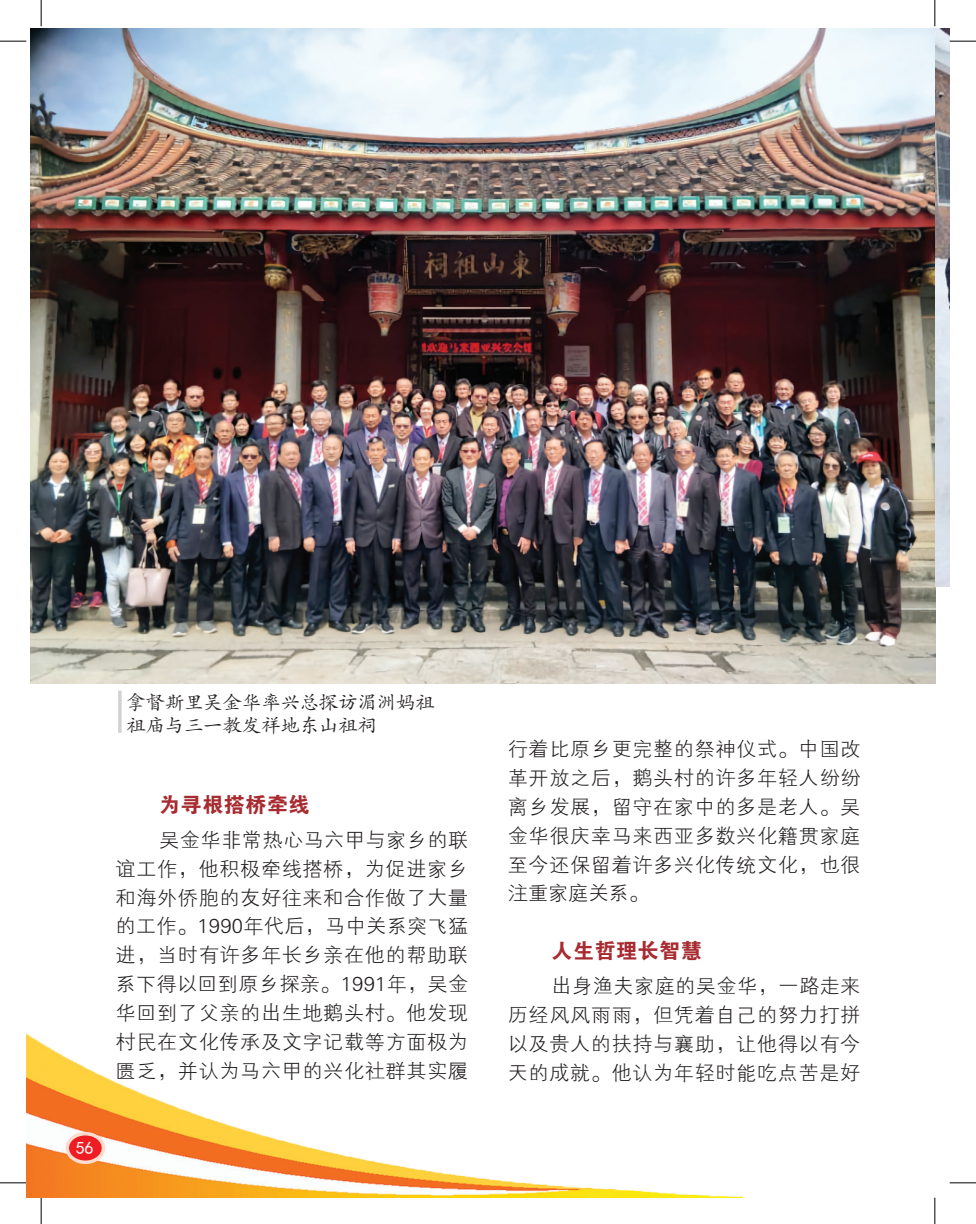
<style>
.page{position:relative;width:976px;height:1224px;background:#fff}
.page>*{position:absolute;margin:0;border:0;box-sizing:border-box;transform-origin:0 0}
.t1{font:21px "FZDHTK GBK1 0";letter-spacing:.025em;color:#a72b30}
.t2{font:20.12px/28.9px "FZXH1 K GBK1 0";letter-spacing:.03em;color:#231f20;text-align:justify}
.t3{font:19.25px/23.1px "FZKTK GBK1 0";color:#231f20}
.t4{font:17.5px "Sim Hei";color:#fff}
</style>
<div class="page">
<img style="left:26px;top:1033px;width:715px;height:164px">
<div style="left:67px;top:1133px;width:36px;height:29px;background:#ee1d23;border-radius:50%"></div>
<div style="left:65px;top:1131px;width:40px;height:32px;border:4px solid #fddcce;border-radius:50%"></div>
<img style="left:30px;top:29px;width:905px;height:654px">
<hr style="left:118px;top:690px;width:4px;height:42px;background:#d1d2d4">
<img style="left:935px;top:28px;width:14px;height:558px">
<svg style="left:0;top:41px;width:26px;height:1px"></svg>
<svg style="left:949px;top:41px;width:26px;height:1px"></svg>
<svg style="left:0;top:1182px;width:26px;height:1px"></svg>
<svg style="left:949px;top:1182px;width:26px;height:1px"></svg>
<svg style="left:41px;top:0;width:1px;height:26px"></svg>
<svg style="left:41px;top:1197px;width:1px;height:26px"></svg>
<svg style="left:934px;top:0;width:1px;height:26px"></svg>
<svg style="left:934px;top:1197px;width:1px;height:26px"></svg>
<p class="t3" style="left:126px;top:690px;width:310px">拿督斯里吴金华率兴总探访湄洲妈祖祖庙与三一教发祥地东山祖祠</p>
<p class="t1" style="left:159px;top:792px;width:152px">为寻根搭桥牵线</p>
<p class="t2" style="left:116px;top:825px;width:354px;text-indent:44px">吴金华非常热心马六甲与家乡的联谊工作，他积极牵线搭桥，为促进家乡和海外侨胞的友好往来和合作做了大量的工作。1990年代后，马中关系突飞猛进，当时有许多年长乡亲在他的帮助联系下得以回到原乡探亲。1991年，吴金华回到了父亲的出生地鹅头村。他发现村民在文化传承及文字记载等方面极为匮乏，并认为马六甲的兴化社群其实履</p>
<p class="t4" style="left:76px;top:1139px;width:19px">56</p>
<p class="t2" style="left:507px;top:735px;width:354px">行着比原乡更完整的祭神仪式。中国改革开放之后，鹅头村的许多年轻人纷纷离乡发展，留守在家中的多是老人。吴金华很庆幸马来西亚多数兴化籍贯家庭至今还保留着许多兴化传统文化，也很注重家庭关系。</p>
<p class="t1" style="left:551px;top:939px;width:152px">人生哲理长智慧</p>
<p class="t2" style="left:507px;top:972px;width:354px;text-indent:44px">出身渔夫家庭的吴金华，一路走来历经风风雨雨，但凭着自己的努力打拼以及贵人的扶持与襄助，让他得以有今天的成就。他认为年轻时能吃点苦是好</p>
</div>
